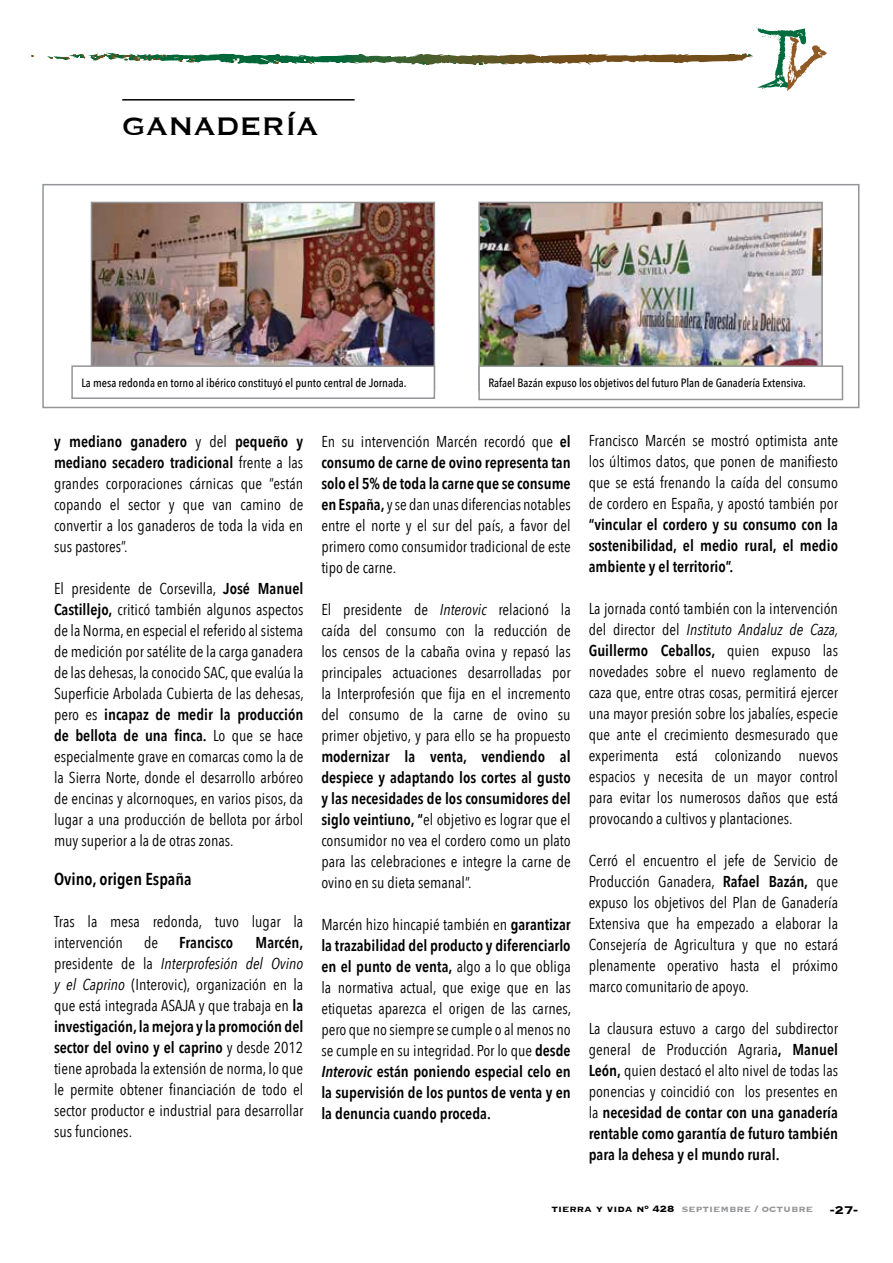
<style>
.page{position:relative;width:893px;height:1263px;background:#fff}
.page>*{position:absolute;margin:0;border:0;box-sizing:border-box;transform-origin:0 0}
.t1{font:33px "Copperplate";color:#000}
.t2{font:600 17.25px "Avenir Next Condensed";color:#000}
.t3{font:15.75px/21px "Avenir Next Condensed";color:#000;text-align:justify}
.t4{font:600 15.75px/21px "Avenir Next Condensed";color:#000;text-align:justify}
.t5{font:500 12px "Avenir Next Condensed";color:#000}
.t6{font:700 12px "Copperplate";color:#939598}
.s1{font-weight:600}
.s2{font-style:italic}
.s3{font-weight:600;font-style:italic}
.s4{color:#000}
.s5{font-size:15px;color:#000}
</style>
<div class="page">
<svg style="left:47px;top:27px;width:780px;height:65px"></svg>
<hr style="left:122px;top:99px;width:233px;height:2px;background:#000">
<div style="left:42px;top:184px;width:817px;height:224px;border:2px solid #939598"></div>
<img style="left:94px;top:205px;width:338px;height:160px">
<div style="left:91px;top:202px;width:344px;height:189px;border:2px solid #939598"></div>
<img style="left:481px;top:205px;width:339px;height:160px">
<div style="left:478px;top:202px;width:345px;height:189px;border:2px solid #939598"></div>
<div style="left:72px;top:366px;width:362px;height:32px;background:#fff"></div>
<div style="left:71px;top:365px;width:364px;height:34px;border:2px solid #939598"></div>
<div style="left:479px;top:366px;width:363px;height:33px;background:#fff"></div>
<div style="left:478px;top:365px;width:365px;height:35px;border:2px solid #939598"></div>
<h1 class="t1" style="left:122px;top:105px;width:198px">GANADERÍA</h1>
<p class="t5" style="left:81px;top:376px;width:327px">La mesa redonda en torno al ibérico constituyó el punto central de Jornada.</p>
<p class="t5" style="left:488px;top:376px;width:319px">Rafael Bazán expuso los objetivos del futuro Plan de Ganadería Extensiva.</p>
<p class="t3" style="left:54px;top:430px;width:251px"><span class="s1">y mediano ganadero</span> y del <span class="s1">pequeño y mediano secadero tradicional</span> frente a las grandes corporaciones cárnicas que “están copando el sector y que van camino de convertir a los ganaderos de toda la vida en sus pastores”.</p>
<p class="t3" style="left:54px;top:577px;width:251px">El presidente de Corsevilla, <span class="s1">José Manuel Castillejo,</span> criticó también algunos aspectos de la Norma, en especial el referido al sistema de medición por satélite de la carga ganadera de las dehesas, la conocido SAC, que evalúa la Superficie Arbolada Cubierta de las dehesas, pero es <span class="s1">incapaz de medir la producción de bellota de una finca.</span> Lo que se hace especialmente grave en comarcas como la de la Sierra Norte, donde el desarrollo arbóreo de encinas y alcornoques, en varios pisos, da lugar a una producción de bellota por árbol muy superior a la de otras zonas.</p>
<p class="t2" style="left:54px;top:864px;width:139px">Ovino, origen España</p>
<p class="t3" style="left:54px;top:910px;width:251px">Tras la mesa redonda, tuvo lugar la intervención</p>
<p class="t3" style="left:144px;top:931px;width:16px">de</p>
<p class="t4" style="left:179px;top:931px;width:55px">Francisco</p>
<p class="t3" style="left:54px;top:931px;width:251px;text-indent:202px"><span class="s1">Marcén, </span>presidente de la <span class="s2">Interprofesión del Ovino y el Caprino</span> (Interovic), organización en la que está integrada ASAJA y que trabaja en <span class="s1">la investigación, la mejora y la promoción del sector del ovino y el caprino</span> y desde 2012 tiene aprobada la extensión de norma, lo que le permite obtener financiación de todo el sector productor e industrial para desarrollar sus funciones.</p>
<p class="t3" style="left:321px;top:430px;width:251px">En su intervención Marcén recordó que <span class="s1">el consumo de carne de ovino representa tan solo el 5% de toda la carne que se consume en España,</span> y se dan unas diferencias notables entre el norte y el sur del país, a favor del primero como consumidor tradicional de este tipo de carne.</p>
<p class="t3" style="left:321px;top:598px;width:251px">El presidente de <span class="s2">Interovic</span> relacionó la caída del consumo con la reducción de los censos de la cabaña ovina y repasó las principales actuaciones desarrolladas por la Interprofesión que fija en el incremento del consumo de la carne de ovino su primer objetivo, y para ello se ha propuesto</p>
<p class="t3" style="left:321px;top:745px;width:251px"><span class="s1">modernizar la venta, vendiendo al despiece y adaptando los cortes al gusto y las necesidades de los consumidores del siglo veintiuno, “</span>el objetivo es lograr que el consumidor no vea el cordero como un plato para las celebraciones e integre la carne de ovino en su dieta semanal”.</p>
<p class="t3" style="left:321px;top:913px;width:251px">Marcén hizo hincapié también en <span class="s1">garantizar la trazabilidad del producto y diferenciarlo en el punto de venta,</span> algo a lo que obliga la normativa actual, que exige que en las etiquetas aparezca el origen de las carnes, pero que no siempre se cumple o al menos no se cumple en su integridad. Por lo que <span class="s1">desde </span><span class="s3">Interovic</span> <span class="s1">están poniendo especial celo en la supervisión de los puntos de venta y en la denuncia cuando proceda.</span></p>
<p class="t3" style="left:589px;top:430px;width:251px">Francisco Marcén se mostró optimista ante los últimos datos, que ponen de manifiesto que se está frenando la caída del consumo de cordero en España, y apostó también por</p>
<p class="t4" style="left:589px;top:514px;width:251px">“vincular el cordero y su consumo con la sostenibilidad, el medio rural, el medio ambiente y el territorio”.</p>
<p class="t3" style="left:589px;top:598px;width:251px">La jornada contó también con la intervención del director del <span class="s2">Instituto Andaluz de Caza, </span><span class="s1">Guillermo Ceballos,</span> quien expuso las novedades sobre el nuevo reglamento de caza que, entre otras cosas, permitirá ejercer una mayor presión sobre los jabalíes, especie que ante el crecimiento desmesurado que experimenta está colonizando nuevos espacios y necesita de un mayor control para evitar los numerosos daños que está provocando a cultivos y plantaciones.</p>
<p class="t3" style="left:589px;top:850px;width:251px">Cerró el encuentro el jefe de Servicio de Producción Ganadera, <span class="s1">Rafael Bazán,</span> que expuso los objetivos del Plan de Ganadería Extensiva que ha empezado a elaborar la Consejería de Agricultura y que no estará plenamente operativo hasta el próximo marco comunitario de apoyo.</p>
<p class="t3" style="left:589px;top:1018px;width:251px">La clausura estuvo a cargo del subdirector general de Producción Agraria<span class="s1">, Manuel León,</span> quien destacó el alto nivel de todas las ponencias y coincidió con los presentes en la <span class="s1">necesidad de contar con una ganadería rentable como garantía de futuro también para la dehesa y el mundo rural.</span></p>
<p class="t6" style="left:551px;top:1201px;width:308px"><span class="s4">tierra y vida nº 428</span> septiembre / octubre <span class="s5">-27-</span></p>
</div>
